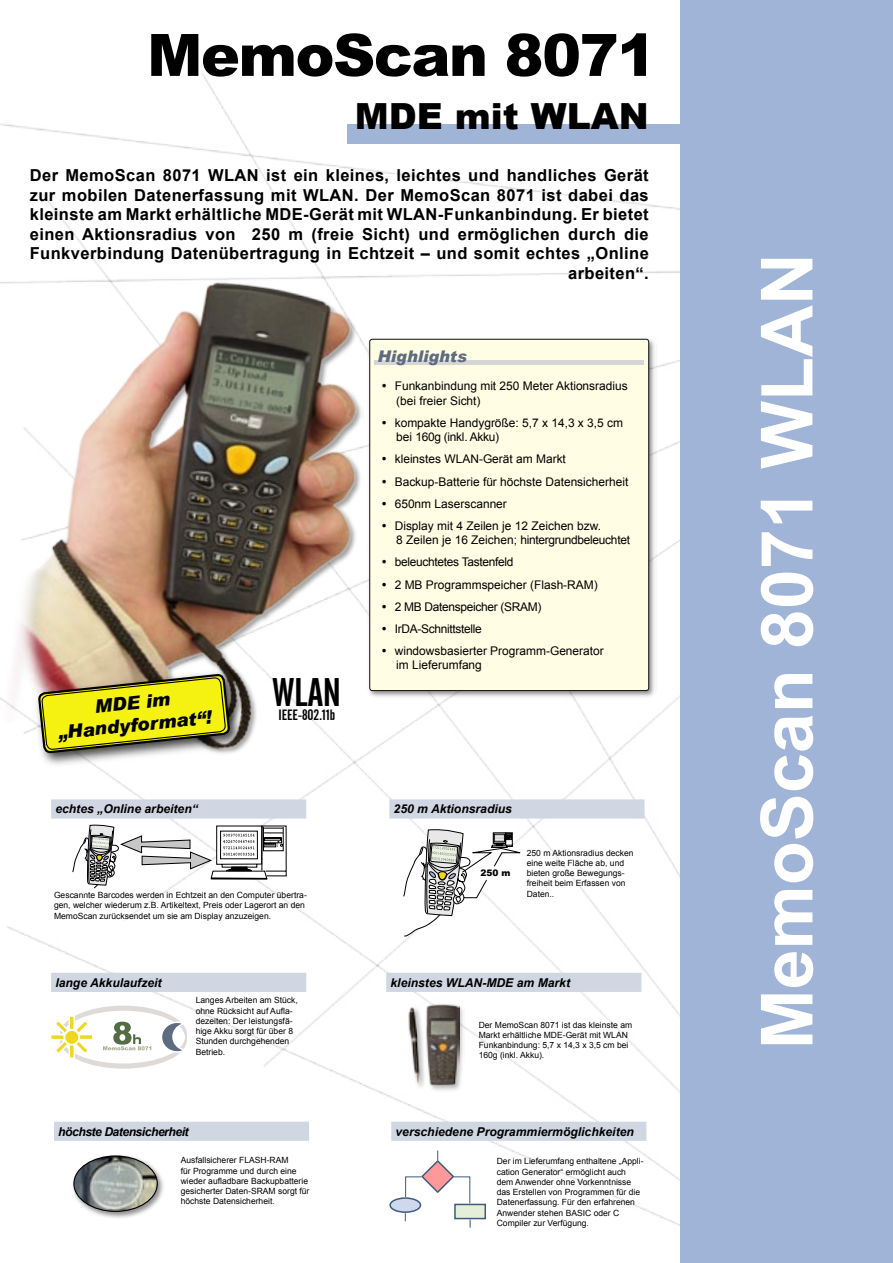
<style>
.page{position:relative;width:893px;height:1263px;background:#fff}
.page>*{position:absolute;margin:0;border:0;box-sizing:border-box;transform-origin:0 0}
.t1{font:700 72px "Arial";color:#fff}
.t2{font:900 58.5px "Arial";letter-spacing:-.025em;color:#000}
.t3{font:39.75px "Alternate Gothic No 2 BT";color:#000}
.t4{font:900 36px "Arial";color:#000}
.t5{font:italic 900 18.3px "Arial";color:#000}
.t6{font:700 16.5px/19.5px "Arial";letter-spacing:.025em;color:#000;text-align:right}
.t7{font:italic 900 16.05px "Arial";color:#5f6b80}
.t8{font:14.85px "Alternate Gothic No 2 BT";letter-spacing:-.01em;color:#000}
.t9{font:italic 700 12.15px "Arial";color:#000}
.t10{font:italic 700 12.15px "Arial";letter-spacing:-.04em;color:#000}
.t11{font:12px/14.4px "Arial";color:#000}
.t12{font:12px "Arial";letter-spacing:-.025em;color:#000}
.t13{font:900 9px "Arial";color:#000}
.t14{font:8.55px/10.2px "Arial";color:#000}
</style>
<div class="page">
<img style="left:0;top:73px;width:680px;height:1155px">
<div style="left:680px;top:0;width:213px;height:1263px;background:#a0b4d8"></div>
<div style="left:347px;top:124px;width:352px;height:19px;background:#a0b4d8"></div>
<img style="left:0;top:257px;width:387px;height:506px">
<div style="left:406px;top:1002px;width:59px;height:90px;background:#000;opacity:.3"></div>
<img style="left:406px;top:1003px;width:53px;height:84px">
<div style="left:367px;top:336px;width:290px;height:362px;background:#000;opacity:.45"></div>
<div style="left:369px;top:339px;width:280px;height:351px;background:#fffde4"></div>
<div style="left:374px;top:360px;width:269px;height:5px;background:#d6d6d6"></div>
<div style="left:264px;top:708px;width:20px;height:28px;background:#fff;border-radius:50%"></div>
<div style="left:31px;top:668px;width:214px;height:99px;background:#000;opacity:.75"></div>
<svg style="left:36px;top:672px;width:195px;height:81px;background:#c9c132"></svg>
<div style="left:391px;top:1122px;width:255px;height:19px;background:#d0d6e2"></div>
<svg style="left:405px;top:1150px;width:66px;height:54px"></svg>
<div style="left:390px;top:1198px;width:30px;height:14px;background:#cfd8ec;border-radius:50%"></div>
<div style="left:389px;top:1197px;width:32px;height:16px;border:1px solid #405b7e;border-radius:50%"></div>
<div style="left:455px;top:1204px;width:30px;height:14px;background:#e4eed8"></div>
<div style="left:454px;top:1204px;width:32px;height:15px;border:1px solid #405b7e"></div>
<div style="left:54px;top:1122px;width:255px;height:19px;background:#d0d6e2"></div>
<div style="left:389px;top:799px;width:255px;height:19px;background:#d0d6e2"></div>
<svg style="left:401px;top:828px;width:122px;height:109px"></svg>
<div style="left:51px;top:799px;width:255px;height:19px;background:#d0d6e2"></div>
<svg style="left:71px;top:824px;width:216px;height:70px"></svg>
<div style="left:51px;top:973px;width:255px;height:19px;background:#d0d6e2"></div>
<div style="left:386px;top:973px;width:255px;height:19px;background:#d0d6e2"></div>
<div style="left:70px;top:1152px;width:95px;height:67px;background:#000;opacity:.45"></div>
<img style="left:74px;top:1156px;width:83px;height:55px;border-radius:50%">
<div style="left:73px;top:1155px;width:85px;height:57px;border:1px solid #000;border-radius:50%"></div>
<div style="left:483px;top:865px;width:16px;height:16px;background:#fff;border-radius:50%"></div>
<svg style="left:49px;top:1005px;width:138px;height:63px"></svg>
<p class="t2" style="left:147px;top:13px;width:511px">MemoScan 8071</p>
<p class="t4" style="left:355px;top:90px;width:295px">MDE mit WLAN</p>
<p class="t6" style="left:30px;top:166px;width:621px">Der MemoScan 8071 WLAN ist ein kleines, leichtes und handliches Gerät zur mobilen Datenerfassung mit WLAN. Der MemoScan 8071 ist dabei das kleinste am Markt erhältliche MDE-Gerät mit WLAN-Funkanbindung. Er bietet einen Aktionsradius von 250 m (freie Sicht) und ermöglichen durch die Funkverbindung Datenübertragung in Echtzeit – und somit echtes „Online arbeiten“.</p>
<p class="t7" style="left:377px;top:346px;width:91px">Highlights</p>
<p class="t5" style="left:94px;top:695px;width:77px;rotate:-6deg">MDE im</p>
<p class="t5" style="left:57px;top:721px;width:156px;rotate:-6deg">„Handyformat“!</p>
<p class="t9" style="left:55px;top:801px;width:144px">echtes „Online arbeiten“</p>
<p class="t3" style="left:273px;top:670px;width:70px">WLAN</p>
<p class="t8" style="left:279px;top:707px;width:58px">IEEE-802.11b</p>
<p class="t14" style="left:54px;top:890px;width:254px">Gescannte Barcodes werden in Echtzeit an den Computer übertra&shy;gen, welcher wiederum z.B. Artikeltext, Preis oder Lagerort an den<br>MemoScan zurücksendet um sie am Display anzuzeigen.</p>
<p class="t11" style="left:396px;top:379px;width:233px;text-indent:-15px">• Funkanbindung mit 250 Meter Aktionsradius (bei freier Sicht)</p>
<p class="t11" style="left:396px;top:416px;width:228px;text-indent:-15px">• kompakte Handygröße: 5,7 x 14,3 x 3,5 cm bei 160g (inkl. Akku)</p>
<p class="t11" style="left:382px;top:452px;width:186px">• kleinstes WLAN-Gerät am Markt</p>
<p class="t11" style="left:382px;top:474px;width:248px">• Backup-Batterie für höchste Datensicherheit</p>
<p class="t11" style="left:382px;top:496px;width:127px">• 650nm Laserscanner</p>
<p class="t11" style="left:396px;top:519px;width:235px;text-indent:-15px">• Display mit 4 Zeilen je 12 Zeichen bzw.<br>8 Zeilen je 16 Zeichen; hintergrundbeleuchtet</p>
<p class="t12" style="left:382px;top:554px;width:133px">• beleuchtetes Tastenfeld</p>
<p class="t11" style="left:382px;top:577px;width:218px">• 2 MB Programmspeicher (Flash-RAM)</p>
<p class="t12" style="left:382px;top:598px;width:161px">• 2 MB Datenspeicher (SRAM)</p>
<p class="t12" style="left:382px;top:621px;width:102px">• IrDA-Schnittstelle</p>
<p class="t11" style="left:396px;top:644px;width:209px;text-indent:-15px">• windowsbasierter Programm-Generator im Lieferumfang</p>
<p class="t9" style="left:394px;top:801px;width:120px">250 m Aktionsradius</p>
<p class="t13" style="left:480px;top:866px;width:32px">250 m</p>
<p class="t14" style="left:527px;top:848px;width:108px">250 m Aktionsradius decken eine weite Fläche ab, und bieten große Bewegungs&shy;freiheit beim Erfassen von<br>Daten..</p>
<p class="t9" style="left:55px;top:974px;width:108px">lange Akkulaufzeit</p>
<p class="t9" style="left:391px;top:974px;width:181px">kleinstes WLAN-MDE am Markt</p>
<p class="t14" style="left:479px;top:1019px;width:155px">Der MemoScan 8071 ist das kleinste am<br>Markt erhältliche MDE-Gerät mit WLAN<br>Funkanbindung: 5,7 x 14,3 x 3,5 cm bei<br>160g (inkl. Akku).</p>
<p class="t14" style="left:196px;top:995px;width:104px">Langes Arbeiten am Stück, ohne Rücksicht auf Aufla&shy;dezeiten: Der leistungsfä&shy;hige Akku sorgt für über 8<br>Stunden durchgehenden<br>Betrieb.</p>
<p class="t10" style="left:58px;top:1123px;width:132px">höchste Datensicherheit</p>
<p class="t14" style="left:181px;top:1155px;width:130px">Ausfallsicherer FLASH-RAM<br>für Programme und durch eine wieder aufladbare Backupbatterie gesicherter Daten-SRAM sorgt für höchste Datensicherheit.</p>
<p class="t9" style="left:396px;top:1123px;width:240px">verschiedene Programmiermöglichkeiten</p>
<p class="t14" style="left:497px;top:1156px;width:148px">Der im Lieferumfang enthaltene „Appli&shy;cation Generator“ ermöglicht auch dem Anwender ohne Vorkenntnisse das Erstellen von Programmen für die Datenerfassung. Für den erfahrenen Anwender stehen BASIC oder C Compiler zur Verfügung.</p>
<p class="t1" style="left:740px;top:1049px;width:798px;rotate:-90deg">MemoScan 8071 WLAN</p>
</div>
